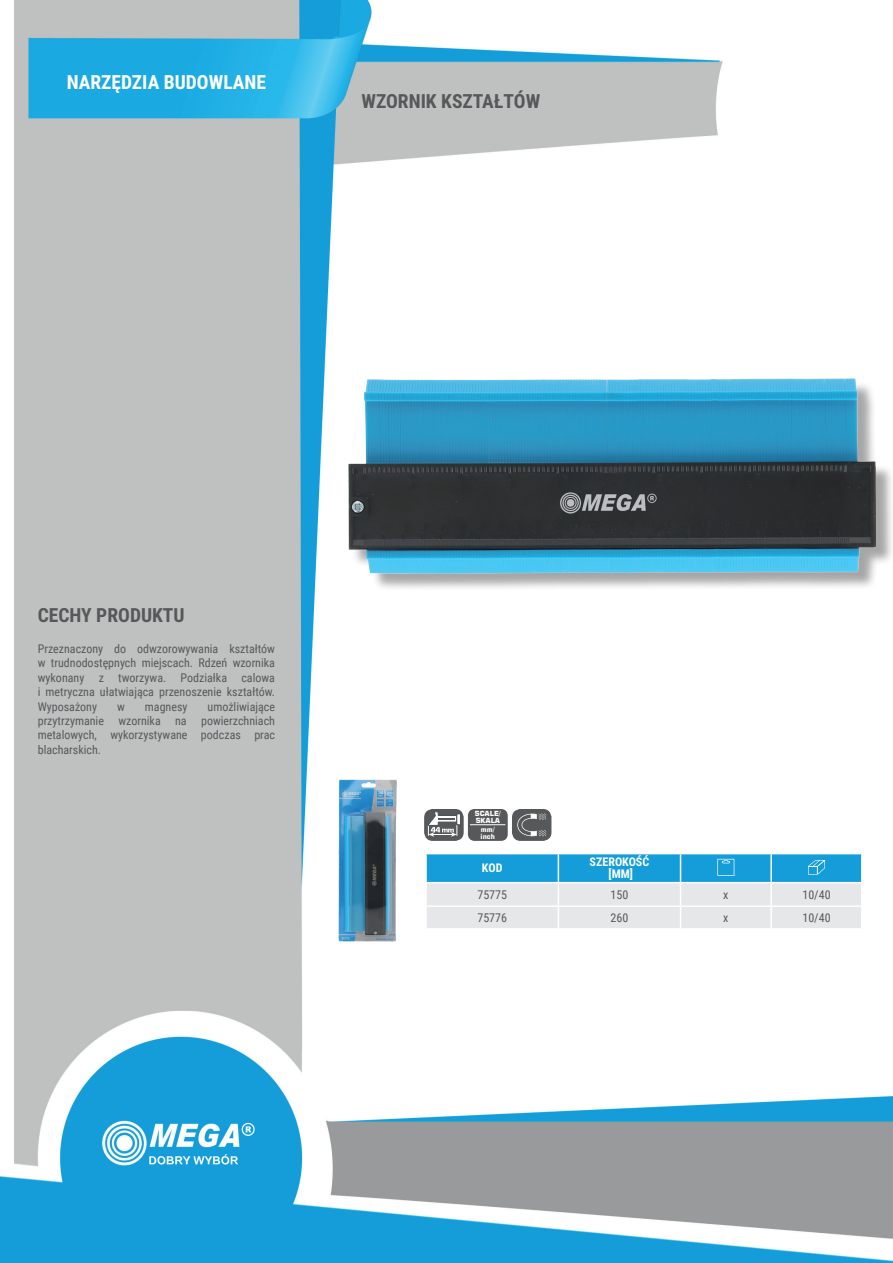
<style>
.page{position:relative;width:893px;height:1263px;background:#fff}
.page>*{position:absolute;margin:0;border:0;box-sizing:border-box;transform-origin:0 0}
.t1{font:700 19.5px "Roboto Condensed";color:#57585a}
.t2{font:700 19.5px "Roboto Condensed";color:#fff}
.t3{font:12px/14.4px "Roboto Condensed";color:#57585a;text-align:justify}
.t4{font:700 12px/12px "Roboto Condensed";color:#fff;text-align:center}
.t5{font:700 7.05px/7.1px "Square 721 BT";color:#fff}
</style>
<div class="page">
<img style="left:0;top:0;width:893px;height:1263px">
<div style="left:351px;top:381px;width:542px;height:211px;background:#231f20;opacity:.4"></div>
<img style="left:349px;top:379px;width:527px;height:195px">
<hr style="left:425px;top:854px;width:2px;height:28px;background:#fff">
<hr style="left:425px;top:883px;width:2px;height:22px;background:#fff">
<hr style="left:425px;top:907px;width:2px;height:21px;background:#fff">
<hr style="left:771px;top:853px;width:92px;height:1px;background:#fff">
<hr style="left:425px;top:853px;width:133px;height:1px;background:#fff">
<hr style="left:425px;top:882px;width:133px;height:1px;background:#fff">
<hr style="left:771px;top:882px;width:92px;height:1px;background:#fff">
<hr style="left:425px;top:905px;width:133px;height:2px;background:#fff">
<hr style="left:771px;top:905px;width:92px;height:2px;background:#fff">
<hr style="left:425px;top:928px;width:133px;height:2px;background:#fff">
<hr style="left:558px;top:928px;width:122px;height:2px;background:#fff">
<hr style="left:680px;top:928px;width:91px;height:2px;background:#fff">
<hr style="left:771px;top:928px;width:92px;height:2px;background:#fff">
<svg style="left:426px;top:853px;width:436px;height:75px;background:#9dcee5"></svg>
<div style="left:425px;top:810px;width:38px;height:30px;background:#57585a;border-radius:8px"></div>
<div style="left:424px;top:809px;width:40px;height:32px;border:1px solid #57585a;border-radius:8px"></div>
<svg style="left:428px;top:811px;width:32px;height:26px"></svg>
<div style="left:457px;top:814px;width:4px;height:11px;border:1px solid #4b5157"></div>
<div style="left:468px;top:809px;width:40px;height:32px;background:#57585a;border-radius:7px"></div>
<hr style="left:470px;top:824px;width:35px;height:1px;background:#fff">
<div style="left:513px;top:810px;width:38px;height:30px;background:#57585a;border-radius:8px"></div>
<div style="left:512px;top:809px;width:39px;height:32px;border:1px solid #57585a;border-radius:8px"></div>
<svg style="left:517px;top:814px;width:29px;height:22px"></svg>
<img style="left:339px;top:779px;width:58px;height:163px">
<h1 class="t2" style="left:67px;top:69px;width:201px">NARZĘDZIA BUDOWLANE</h1>
<h1 class="t1" style="left:361px;top:88px;width:180px">WZORNIK KSZTAŁTÓW</h1>
<h1 class="t1" style="left:38px;top:601px;width:148px">CECHY PRODUKTU</h1>
<p class="t3" style="left:38px;top:641px;width:239px">Przeznaczony do odwzorowywania kształtów w trudnodostępnych miejscach. Rdzeń wzornika wykonany z tworzywa. Podziałka calowa i metryczna ułatwiająca przenoszenie kształtów.<br>Wyposażony</p>
<p class="t3" style="left:38px;top:699px;width:239px;text-indent:170px">umożliwiające przytrzymanie wzornika na powierzchniach metalowych, wykorzystywane podczas prac blacharskich.</p>
<p class="t3" style="left:117px;top:699px;width:9px">w</p>
<p class="t3" style="left:145px;top:699px;width:44px">magnesy</p>
<p class="t5" style="left:475px;top:810px;width:27px">SCALE/<br>SKALA</p>
<p class="t5" style="left:481px;top:825px;width:16px">mm/ inch</p>
<p class="t4" style="left:482px;top:862px;width:22px">KOD</p>
<p class="t4" style="left:590px;top:856px;width:61px">SZEROKOŚĆ [MM]</p>
<p class="t3" style="left:477px;top:887px;width:31px">75775</p>
<p class="t3" style="left:611px;top:887px;width:19px">150</p>
<p class="t3" style="left:723px;top:887px;width:7px">x</p>
<p class="t3" style="left:802px;top:887px;width:30px">10/40</p>
<p class="t3" style="left:477px;top:910px;width:31px">75776</p>
<p class="t3" style="left:611px;top:910px;width:19px">260</p>
<p class="t3" style="left:723px;top:910px;width:7px">x</p>
<p class="t3" style="left:802px;top:910px;width:30px">10/40</p>
</div>
